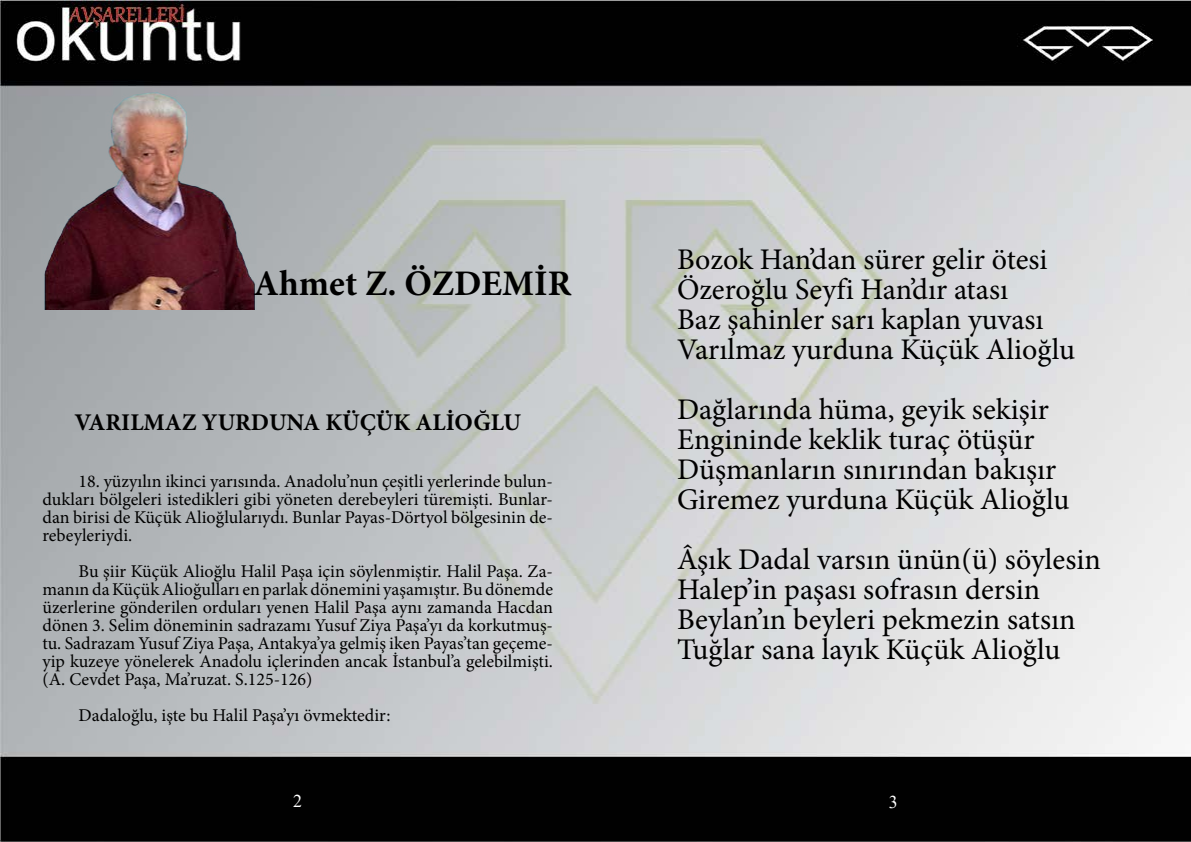
<style>
.page{position:relative;width:1191px;height:842px;background:#fff}
.page>*{position:absolute;margin:0;border:0;box-sizing:border-box;transform-origin:0 0}
.t1{font:700 36px "Minion Pro";color:#000}
.t2{font:30px/30px "Minion Pro";color:#000}
.t3{font:700 24px "Minion Pro";color:#000}
.t4{font:18px/18px "Minion Pro";color:#000;text-align:justify}
.t5{font:18px "Times New Roman";color:#fff}
</style>
<div class="page">
<img style="left:0;top:0;width:1190px;height:842px">
<img style="left:43px;top:85px;width:213px;height:224px">
<h1 class="t1" style="left:254px;top:259px;width:319px">Ahmet Z. ÖZDEMİR</h1>
<h3 class="t3" style="left:75px;top:405px;width:448px">VARILMAZ YURDUNA KÜÇÜK ALİOĞLU</h3>
<p class="t4" style="left:43px;top:472px;width:512px;text-indent:36px">18. yüzyılın ikinci yarısında. Anadolu’nun çeşitli yerlerinde bulun&shy;dukları bölgeleri istedikleri gibi yöneten derebeyleri türemişti. Bunlar&shy;dan birisi de Küçük Alioğlularıydı. Bunlar Payas-Dörtyol bölgesinin de&shy;rebeyleriydi.</p>
<p class="t4" style="left:43px;top:562px;width:512px;text-indent:36px">Bu şiir Küçük Alioğlu Halil Paşa için söylenmiştir. Halil Paşa. Za&shy;manın da Küçük Alioğulları en parlak dönemini yaşamıştır. Bu dönemde üzerlerine gönderilen orduları yenen Halil Paşa aynı zamanda Hacdan dönen 3. Selim döneminin sadrazamı Yusuf Ziya Paşa’yı da korkutmuş&shy;tu. Sadrazam Yusuf Ziya Paşa, Antakya’ya gelmiş iken Payas’tan geçeme&shy;yip kuzeye yönelerek Anadolu içlerinden ancak İstanbul’a gelebilmişti. (A. Cevdet Paşa, Ma’ruzat. S.125-126)</p>
<p class="t4" style="left:79px;top:706px;width:313px">Dadaloğlu, işte bu Halil Paşa’yı övmektedir:</p>
<h2 class="t2" style="left:677px;top:245px;width:399px">Bozok Han’dan sürer gelir ötesi<br>Özeroğlu Seyfi Han’dır atası<br>Baz şahinler sarı kaplan yuvası<br>Varılmaz yurduna Küçük Alioğlu</h2>
<h2 class="t2" style="left:677px;top:395px;width:394px">Dağlarında hüma, geyik sekişir<br>Engininde keklik turaç ötüşür<br>Düşmanların sınırından bakışır<br>Giremez yurduna Küçük Alioğlu</h2>
<h2 class="t2" style="left:677px;top:545px;width:425px">Âşık Dadal varsın ünün(ü) söylesin Halep’in paşası sofrasın dersin Beylan’ın beyleri pekmezin satsın Tuğlar sana layık Küçük Alioğlu</h2>
<p class="t5" style="left:293px;top:788px;width:10px">2</p>
<p class="t5" style="left:888px;top:789px;width:10px">3</p>
</div>
